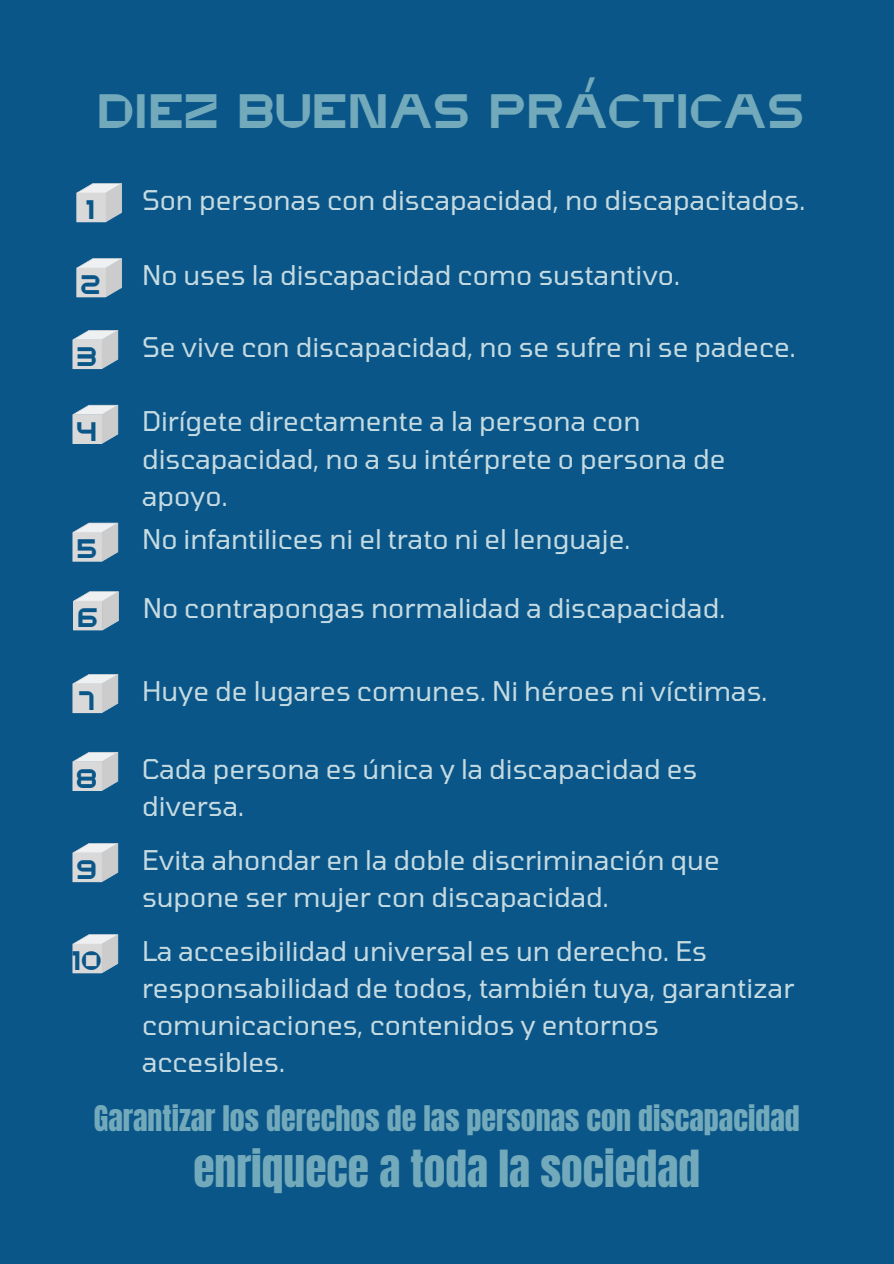
<style>
.page{position:relative;width:894px;height:1264px;background:#fff}
.page>*{position:absolute;margin:0;border:0;box-sizing:border-box;transform-origin:0 0}
.t1{font:45px "SK Primo";color:#73aabb}
.t2{font:43.5px "Anton";color:#73aabb}
.t3{font:30px "Anton";color:#73aabb}
.t4{font:27px/37.2px "Tomorrow";color:#c5dbe1}
.t5{font:25.05px "SK Primo";color:#0b5689}
</style>
<div class="page">
<div style="left:0;top:0;width:893px;height:1263px;background:#0b5689"></div>
<svg style="left:76px;top:183px;width:46px;height:39px;background:#c4cbd1"></svg>
<svg style="left:76px;top:258px;width:46px;height:39px;background:#c3cbd1"></svg>
<svg style="left:72px;top:330px;width:46px;height:39px;background:#c3cbd0"></svg>
<svg style="left:72px;top:405px;width:46px;height:39px;background:#c3cbd0"></svg>
<svg style="left:72px;top:522px;width:46px;height:39px;background:#c1cad0"></svg>
<svg style="left:73px;top:591px;width:46px;height:39px;background:#c4ccd1"></svg>
<svg style="left:72px;top:674px;width:46px;height:39px;background:#c3cbd0"></svg>
<svg style="left:72px;top:752px;width:46px;height:39px;background:#c3cbd0"></svg>
<svg style="left:72px;top:843px;width:46px;height:39px;background:#c3cbd0"></svg>
<svg style="left:72px;top:934px;width:46px;height:39px;background:#c3cbd1"></svg>
<h1 class="t1" style="left:96px;top:94px;width:709px">DIEZ BUENAS PRÁCTICAS</h1>
<p class="t5" style="left:86px;top:200px;width:11px">1</p>
<p class="t5" style="left:80px;top:275px;width:22px">2</p>
<p class="t5" style="left:76px;top:347px;width:22px">3</p>
<p class="t5" style="left:76px;top:422px;width:23px">4</p>
<p class="t5" style="left:76px;top:539px;width:23px">5</p>
<p class="t5" style="left:77px;top:608px;width:23px">6</p>
<p class="t5" style="left:78px;top:691px;width:18px">7</p>
<p class="t4" style="left:142px;top:180px;width:664px">Son personas con discapacidad, no discapacitados.</p>
<p class="t4" style="left:142px;top:255px;width:539px">No uses la discapacidad como sustantivo.</p>
<p class="t4" style="left:142px;top:327px;width:655px">Se vive con discapacidad, no se sufre ni se padece.</p>
<p class="t4" style="left:142px;top:402px;width:585px">Dirígete directamente a la persona con discapacidad, no a su intérprete o persona de apoyo.</p>
<p class="t4" style="left:142px;top:520px;width:490px">No infantilices ni el trato ni el lenguaje.</p>
<p class="t4" style="left:143px;top:588px;width:584px">No contrapongas normalidad a discapacidad.</p>
<p class="t4" style="left:142px;top:671px;width:627px">Huye de lugares comunes. Ni héroes ni víctimas.</p>
<p class="t4" style="left:142px;top:749px;width:557px">Cada persona es única y la discapacidad es diversa.</p>
<p class="t4" style="left:142px;top:840px;width:579px">Evita ahondar en la doble discriminación que supone ser mujer con discapacidad.</p>
<p class="t4" style="left:142px;top:931px;width:653px">La accesibilidad universal es un derecho. Es responsabilidad de todos, también tuya, garantizar comunicaciones, contenidos y entornos accesibles.</p>
<p class="t3" style="left:94px;top:1096px;width:707px">Garantizar los derechos de las personas con discapacidad</p>
<h1 class="t2" style="left:193px;top:1137px;width:508px">enriquece a toda la sociedad</h1>
<p class="t5" style="left:76px;top:768px;width:23px">8</p>
<p class="t5" style="left:76px;top:860px;width:23px">9</p>
<p class="t5" style="left:72px;top:951px;width:31px">10</p>
</div>
